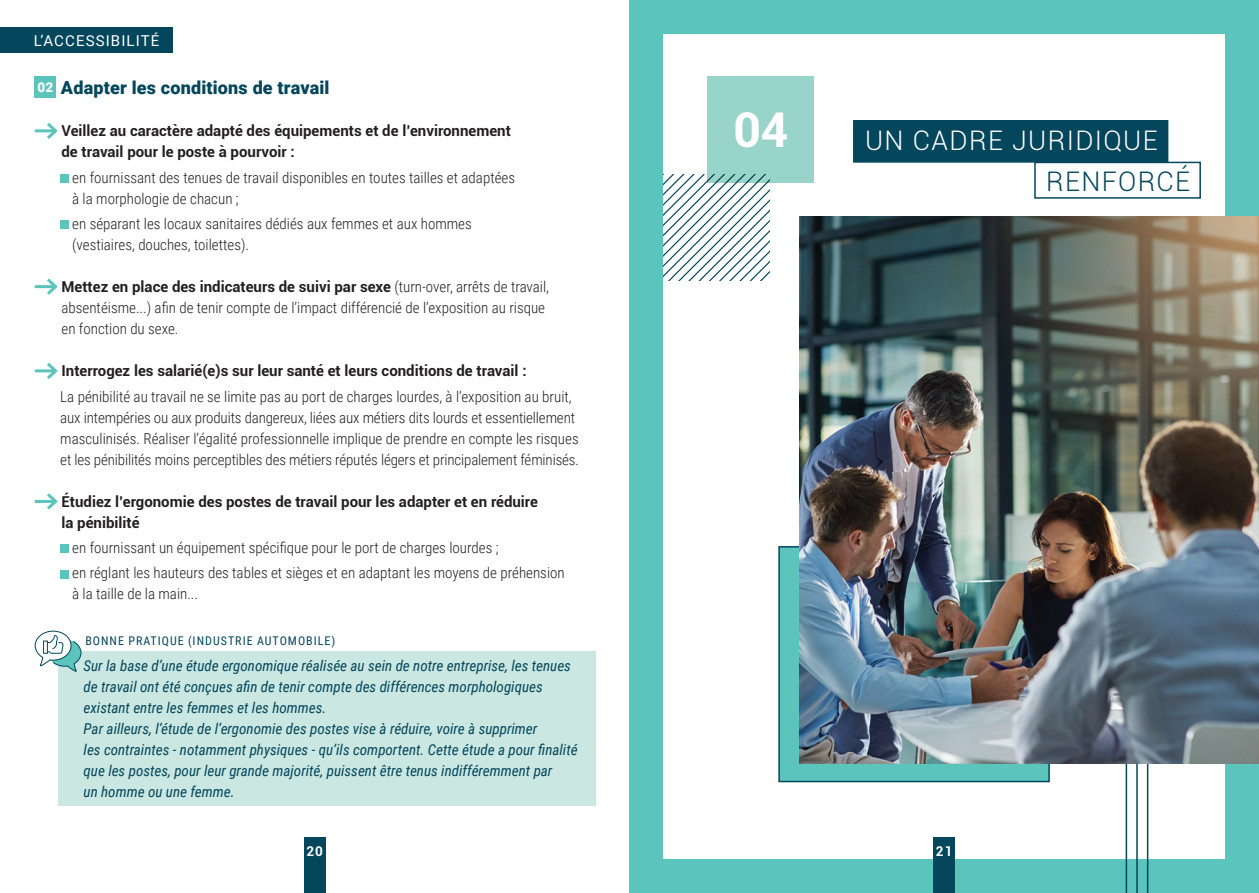
<style>
.page{position:relative;width:1259px;height:893px;background:#fff}
.page>*{position:absolute;margin:0;border:0;box-sizing:border-box;transform-origin:0 0}
.t1{font:700 48px "Roboto";color:#fff}
.t2{font:300 27px "Roboto";letter-spacing:.05em;color:#fff}
.t3{font:300 27px "Roboto";letter-spacing:.05em;color:#04465b}
.t4{font:900 18px "Roboto";letter-spacing:.01em;color:#04465b}
.t5{font:300 15px/21px "Roboto Condensed";color:#231f20}
.t6{font:italic 15px/21px "Roboto Condensed";color:#04465b}
.t7{font:700 15px/21px "Roboto";color:#231f20}
.t8{font:15px "Roboto";letter-spacing:.075em;color:#fff}
.t9{font:700 13.5px "Roboto";color:#fff}
.t10{font:900 13.5px "Roboto";color:#fff}
.t11{font:12px "Roboto Condensed";letter-spacing:.085em;color:#04465b}
.s1{font-family:"Roboto";font-weight:700}
</style>
<div class="page">
<div style="left:629px;top:0;width:630px;height:893px;background:#5ac4bd"></div>
<div style="left:663px;top:34px;width:562px;height:825px;background:#fff"></div>
<div style="left:778px;top:546px;width:271px;height:236px;background:#5ac4bd;border:2px solid #04465b"></div>
<div style="left:304px;top:838px;width:21px;height:55px;background:#04465b"></div>
<div style="left:35px;top:77px;width:21px;height:21px;background:#5ac4bd"></div>
<hr style="left:35px;top:129px;width:21px;height:3px;background:#5ac4bd">
<svg style="left:44px;top:123px;width:14px;height:16px"></svg>
<div style="left:60px;top:174px;width:9px;height:9px;background:#5ac4bd"></div>
<div style="left:60px;top:220px;width:9px;height:9px;background:#5ac4bd"></div>
<hr style="left:35px;top:285px;width:21px;height:3px;background:#5ac4bd">
<svg style="left:44px;top:278px;width:14px;height:17px"></svg>
<hr style="left:35px;top:369px;width:21px;height:3px;background:#5ac4bd">
<svg style="left:44px;top:363px;width:14px;height:16px"></svg>
<hr style="left:35px;top:500px;width:21px;height:3px;background:#5ac4bd">
<svg style="left:44px;top:493px;width:14px;height:17px"></svg>
<div style="left:60px;top:545px;width:9px;height:8px;background:#5ac4bd"></div>
<div style="left:60px;top:570px;width:9px;height:8px;background:#5ac4bd"></div>
<div style="left:933px;top:838px;width:22px;height:55px;background:#04465b"></div>
<div style="left:58px;top:651px;width:537px;height:154px;background:#cae7e1"></div>
<svg style="left:34px;top:630px;width:48px;height:42px"></svg>
<div style="left:43px;top:641px;width:5px;height:13px;border:1px solid #04465b"></div>
<hr style="left:1125px;top:728px;width:2px;height:165px;background:#04465b">
<hr style="left:1136px;top:728px;width:1px;height:165px;background:#04465b">
<hr style="left:1147px;top:728px;width:1px;height:165px;background:#04465b">
<img style="left:799px;top:217px;width:460px;height:546px">
<div style="left:0;top:28px;width:172px;height:25px;background:#04465b"></div>
<div style="left:853px;top:120px;width:315px;height:43px;background:#04465b;border:2px solid #04465b"></div>
<div style="left:1034px;top:162px;width:167px;height:37px;background:#fff;border:2px solid #04465b"></div>
<svg style="left:663px;top:174px;width:107px;height:107px"></svg>
<div style="left:708px;top:77px;width:106px;height:106px;background:#98d4c9"></div>
<p class="t8" style="left:34px;top:30px;width:127px">L’ACCESSIBILITÉ</p>
<p class="t10" style="left:38px;top:78px;width:17px">02</p>
<p class="t4" style="left:61px;top:75px;width:270px">Adapter les conditions de travail</p>
<p class="t7" style="left:61px;top:120px;width:451px">Veillez au caractère adapté des équipements et de l’environnement de travail pour le poste à pourvoir :</p>
<p class="t5" style="left:72px;top:166px;width:444px">en fournissant des tenues de travail disponibles en toutes tailles et adaptées à la morphologie de chacun ;</p>
<p class="t5" style="left:72px;top:212px;width:401px">en séparant les locaux sanitaires dédiés aux femmes et aux hommes (vestiaires, douches, toilettes).</p>
<p class="t5" style="left:61px;top:276px;width:489px"><span class="s1">Mettez en place des indicateurs de suivi par sexe</span> (turn-over, arrêts de travail, absentéisme...) afin de tenir compte de l’impact différencié de l’exposition au risque en fonction du sexe.</p>
<p class="t7" style="left:61px;top:360px;width:466px">Interrogez les salarié(e)s sur leur santé et leurs conditions de travail :</p>
<p class="t5" style="left:60px;top:385px;width:520px">La pénibilité au travail ne se limite pas au port de charges lourdes, à l’exposition au bruit, aux intempéries ou aux produits dangereux, liées aux métiers dits lourds et essentiellement masculinisés. Réaliser l’égalité professionnelle implique de prendre en compte les risques et les pénibilités moins perceptibles des métiers réputés légers et principalement féminisés.</p>
<p class="t7" style="left:61px;top:490px;width:478px">Étudiez l’ergonomie des postes de travail pour les adapter et en réduire la pénibilité</p>
<p class="t5" style="left:72px;top:537px;width:428px">en fournissant un équipement spécifique pour le port de charges lourdes ;</p>
<p class="t5" style="left:72px;top:562px;width:494px">en réglant les hauteurs des tables et sièges et en adaptant les moyens de préhension à la taille de la main...</p>
<p class="t11" style="left:85px;top:632px;width:251px">BONNE PRATIQUE (INDUSTRIE AUTOMOBILE)</p>
<p class="t6" style="left:84px;top:655px;width:489px">Sur la base d’une étude ergonomique réalisée au sein de notre entreprise, les tenues de travail ont été conçues afin de tenir compte des différences morphologiques existant entre les femmes et les hommes.</p>
<p class="t6" style="left:84px;top:718px;width:495px">Par ailleurs, l’étude de l’ergonomie des postes vise à réduire, voire à supprimer<br>les contraintes - notamment physiques - qu’ils comportent. Cette étude a pour finalité que les postes, pour leur grande majorité, puissent être tenus indifféremment par<br>un homme ou une femme.</p>
<p class="t9" style="left:306px;top:841px;width:18px">20</p>
<p class="t1" style="left:733px;top:96px;width:57px">04</p>
<p class="t2" style="left:865px;top:121px;width:294px">UN CADRE JURIDIQUE</p>
<p class="t3" style="left:1046px;top:163px;width:145px">RENFORCÉ</p>
<p class="t9" style="left:936px;top:841px;width:18px">21</p>
</div>
